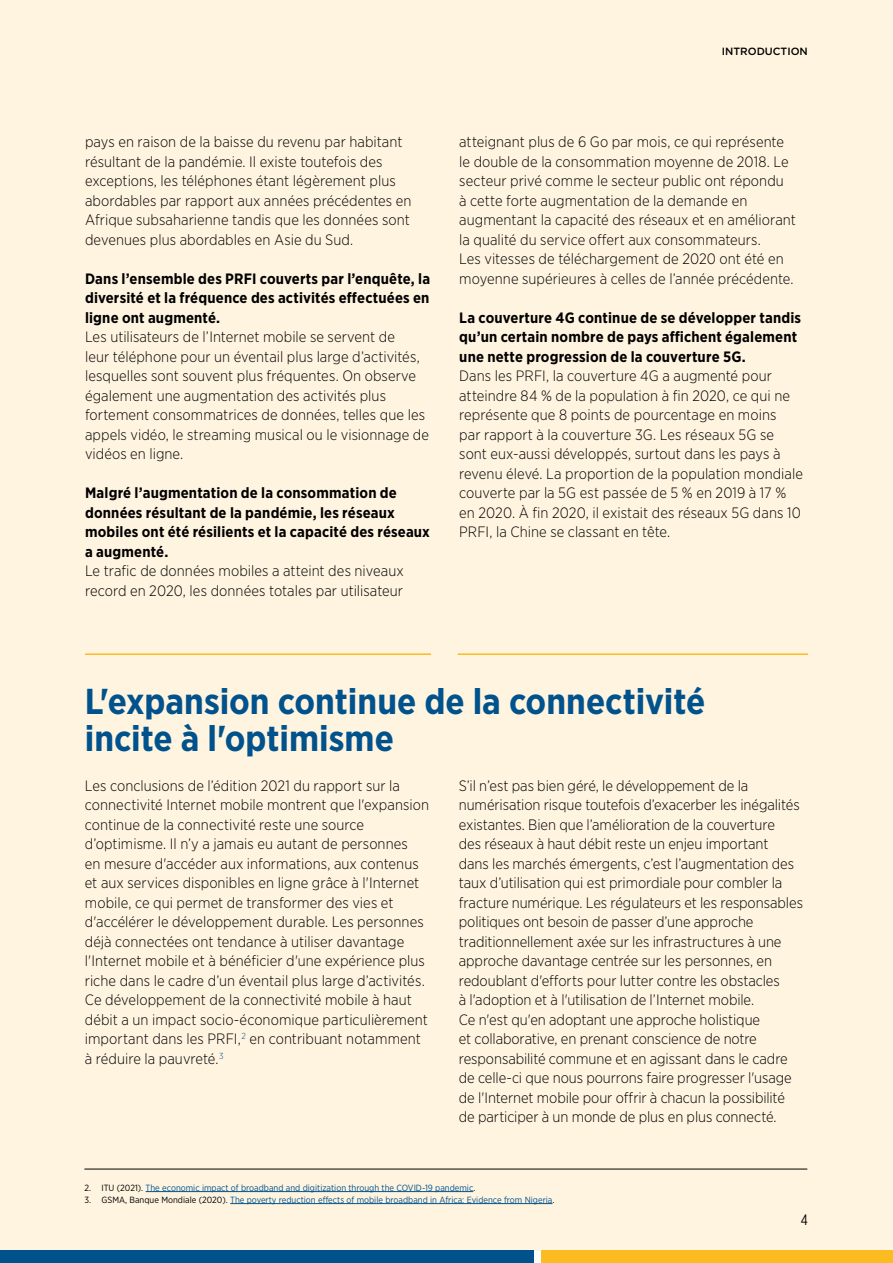
<style>
.page{position:relative;width:893px;height:1263px;background:#fff}
.page>*{position:absolute;margin:0;border:0;box-sizing:border-box;transform-origin:0 0}
.t1{font:700 36px/37.5px "Gotham Narrow";color:#00528d}
.t2{font:300 15px/19.5px "Gotham Narrow";color:#000}
.t3{font:700 15px/19.5px "Gotham Narrow";letter-spacing:.01em;color:#000}
.t4{font:15px "Gotham X Narrow";color:#000}
.t5{font:500 10.5px "Gotham";color:#000}
.t6{font:9px "Gotham Narrow";color:#00528d}
.s1{color:#000}
</style>
<div class="page">
<div style="left:0;top:0;width:893px;height:1250px;background:#fff4e0"></div>
<div style="left:0;top:1250px;width:534px;height:13px;background:#00528d"></div>
<div style="left:541px;top:1250px;width:352px;height:13px;background:#fbbb21"></div>
<hr style="left:85px;top:653px;width:346px;height:2px;background:#fbbb21">
<hr style="left:458px;top:653px;width:350px;height:2px;background:#fbbb21">
<hr style="left:84px;top:1169px;width:723px;height:1px;background:#000">
<hr style="left:146px;top:1191px;width:327px;height:1px;background:#00528d">
<hr style="left:230px;top:1203px;width:322px;height:1px;background:#00528d">
<p class="t5" style="left:722px;top:45px;width:88px">INTRODUCTION</p>
<p class="t2" style="left:85px;top:132px;width:328px">pays en raison de la baisse du revenu par habitant résultant de la pandémie. Il existe toutefois des exceptions, les téléphones étant légèrement plus abordables par rapport aux années précédentes en Afrique subsaharienne tandis que les données sont devenues plus abordables en Asie du Sud.</p>
<p class="t3" style="left:85px;top:268px;width:347px;text-align:justify">Dans l’ensemble des PRFI couverts par l’enquête, la diversité et la fréquence des activités effectuées en ligne ont augmenté.</p>
<p class="t2" style="left:85px;top:327px;width:346px">Les utilisateurs de l’Internet mobile se servent de<br>leur téléphone pour un éventail plus large d’activités, lesquelles sont souvent plus fréquentes. On observe également une augmentation des activités plus fortement consommatrices de données, telles que les appels vidéo, le streaming musical ou le visionnage de vidéos en ligne.</p>
<p class="t3" style="left:85px;top:483px;width:346px">Malgré l’augmentation de la consommation de données résultant de la pandémie, les réseaux mobiles ont été résilients et la capacité des réseaux a augmenté.</p>
<p class="t2" style="left:85px;top:561px;width:320px">Le trafic de données mobiles a atteint des niveaux record en 2020, les données totales par utilisateur</p>
<p class="t2" style="left:459px;top:132px;width:338px">atteignant plus de 6 Go par mois, ce qui représente le double de la consommation moyenne de 2018. Le secteur privé comme le secteur public ont répondu<br>à cette forte augmentation de la demande en augmentant la capacité des réseaux et en améliorant la qualité du service offert aux consommateurs.<br>Les vitesses de téléchargement de 2020 ont été en moyenne supérieures à celles de l’année précédente.</p>
<p class="t3" style="left:459px;top:307px;width:343px">La couverture 4G continue de se développer tandis qu’un certain nombre de pays affichent également une nette progression de la couverture 5G.</p>
<p class="t2" style="left:459px;top:366px;width:345px">Dans les PRFI, la couverture 4G a augmenté pour atteindre 84 % de la population à fin 2020, ce qui ne représente que 8 points de pourcentage en moins<br>par rapport à la couverture 3G. Les réseaux 5G se sont eux-aussi développés, surtout dans les pays à revenu élevé. La proportion de la population mondiale couverte par la 5G est passée de 5 % en 2019 à 17 % en 2020. À fin 2020, il existait des réseaux 5G dans 10<br>PRFI, la Chine se classant en tête.</p>
<h1 class="t1" style="left:85px;top:682px;width:622px">L'expansion continue de la connectivité incite à l'optimisme</h1>
<p class="t2" style="left:85px;top:775px;width:346px">Les conclusions de l’édition 2021 du rapport sur la connectivité Internet mobile montrent que l'expansion continue de la connectivité reste une source d’optimisme. Il n’y a jamais eu autant de personnes<br>en mesure d'accéder aux informations, aux contenus et aux services disponibles en ligne grâce à l'Internet mobile, ce qui permet de transformer des vies et d'accélérer le développement durable. Les personnes déjà connectées ont tendance à utiliser davantage l'Internet mobile et à bénéficier d'une expérience plus riche dans le cadre d’un éventail plus large d’activités.<br>Ce développement de la connectivité mobile à haut débit a un impact socio-économique particulièrement important dans les PRFI,<sup>2</sup> en contribuant notamment à réduire la pauvreté.<sup>3</sup></p>
<p class="t2" style="left:459px;top:775px;width:346px">S’il n’est pas bien géré, le développement de la numérisation risque toutefois d’exacerber les inégalités existantes. Bien que l’amélioration de la couverture<br>des réseaux à haut débit reste un enjeu important<br>dans les marchés émergents, c’est l’augmentation des taux d’utilisation qui est primordiale pour combler la fracture numérique. Les régulateurs et les responsables politiques ont besoin de passer d’une approche traditionnellement axée sur les infrastructures à une approche davantage centrée sur les personnes, en redoublant d'efforts pour lutter contre les obstacles<br>à l'adoption et à l'utilisation de l’Internet mobile.<br>Ce n'est qu'en adoptant une approche holistique<br>et collaborative, en prenant conscience de notre responsabilité commune et en agissant dans le cadre de celle-ci que nous pourrons faire progresser l'usage de l'Internet mobile pour offrir à chacun la possibilité de participer à un monde de plus en plus connecté.</p>
<p class="t6" style="left:84px;top:1182px;width:392px"><span class="s1">2. ITU (2021).</span> The economic impact of broadband and digitization through the COVID-19 pandemic<span class="s1">.</span></p>
<p class="t6" style="left:84px;top:1194px;width:472px"><span class="s1">3. GSMA, Banque Mondiale (2020).</span> The poverty reduction effects of mobile broadband in Africa: Evidence from Nigeria<span class="s1">.</span></p>
<p class="t4" style="left:801px;top:1211px;width:9px">4</p>
</div>
